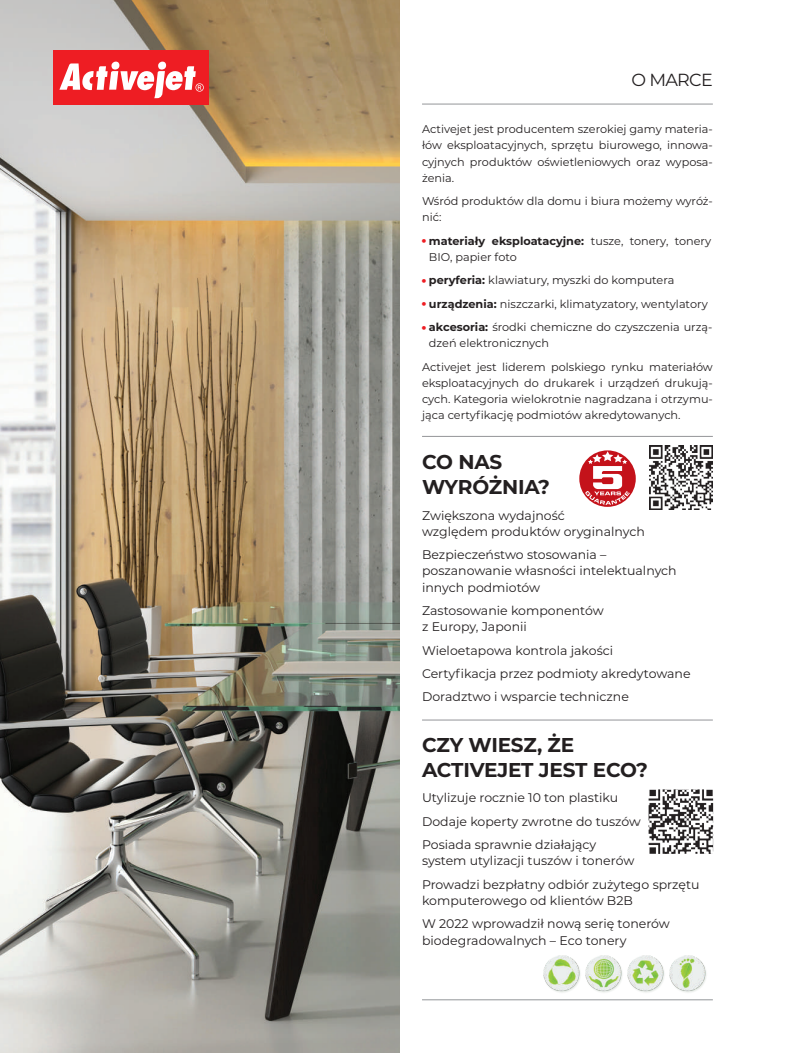
<style>
.page{position:relative;width:798px;height:1053px;background:#fff}
.page>*{position:absolute;margin:0;border:0;box-sizing:border-box;transform-origin:0 0}
.t1{font:700 20px/25px "Montserrat";letter-spacing:-.01em;color:#231f20}
.t2{font:17.5px "Montserrat";letter-spacing:-.04em;color:#231f20}
.t3{font:12.5px/23.4px "Montserrat";color:#231f20}
.t4{font:11.25px/16.2px "Montserrat";color:#231f20}
.s1{font-weight:700}
</style>
<div class="page">
<hr style="left:422px;top:999px;width:290px;height:1px;background:#939598">
<img style="left:0;top:0;width:399px;height:1052px">
<hr style="left:422px;top:104px;width:290px;height:1px;background:#939598">
<hr style="left:422px;top:436px;width:290px;height:1px;background:#939598">
<hr style="left:422px;top:719px;width:290px;height:1px;background:#939598">
<div style="left:53px;top:50px;width:156px;height:54px;background:#ee1d23"></div>
<svg style="left:59px;top:62px;width:145px;height:36px"></svg>
<img style="left:649px;top:446px;width:63px;height:63px">
<svg style="left:577px;top:448px;width:60px;height:60px"></svg>
<div style="left:579px;top:450px;width:56px;height:57px;background:#c4121a;border-radius:50%"></div>
<svg style="left:585px;top:451px;width:44px;height:54px"></svg>
<img style="left:543px;top:955px;width:36px;height:38px">
<img style="left:579px;top:955px;width:42px;height:38px">
<img style="left:621px;top:955px;width:42px;height:38px">
<img style="left:663px;top:955px;width:43px;height:38px">
<img style="left:649px;top:790px;width:62px;height:62px">
<div style="left:641px;top:782px;width:78px;height:78px;border:7px solid #fff"></div>
<h2 class="t2" style="left:631px;top:68px;width:83px">O MARCE</h2>
<p class="t4" style="left:422px;top:120px;width:292px;text-align:justify">Activejet jest producentem szerokiej gamy materia&shy;łów eksploatacyjnych, sprzętu biurowego, innowa&shy;cyjnych produktów oświetleniowych oraz wyposa&shy;żenia.</p>
<p class="t4" style="left:422px;top:192px;width:292px">Wśród produktów dla domu i biura możemy wyróż&shy;nić:</p>
<p class="t4" style="left:429px;top:232px;width:284px;text-indent:-7px"><sup>■</sup> <span class="s1">materiały eksploatacyjne:</span> tusze, tonery, tonery<br>BIO, papier foto</p>
<p class="t4" style="left:422px;top:272px;width:254px"><sup>■</sup> <span class="s1">peryferia:</span> klawiatury, myszki do komputera</p>
<p class="t4" style="left:422px;top:295px;width:287px"><sup>■</sup> <span class="s1">urządzenia:</span> niszczarki, klimatyzatory, wentylatory</p>
<p class="t4" style="left:429px;top:318px;width:285px;text-indent:-7px"><sup>■</sup> <span class="s1">akcesoria:</span> środki chemiczne do czyszczenia urzą&shy;dzeń elektronicznych</p>
<p class="t4" style="left:422px;top:358px;width:292px;text-align:justify">Activejet jest liderem polskiego rynku materiałów eksploatacyjnych do drukarek i urządzeń drukują&shy;cych. Kategoria wielokrotnie nagradzana i otrzymu&shy;jąca certyfikację podmiotów akredytowanych.</p>
<h1 class="t1" style="left:422px;top:448px;width:129px">CO NAS<br>WYRÓŻNIA?</h1>
<p class="t3" style="left:422px;top:506px;width:224px;line-height:16.2px">Zwiększona wydajność<br>względem produktów oryginalnych</p>
<p class="t3" style="left:422px;top:546px;width:256px;line-height:16.2px">Bezpieczeństwo stosowania – poszanowanie własności intelektualnych innych podmiotów</p>
<p class="t3" style="left:422px;top:602px;width:183px;line-height:16.2px">Zastosowanie komponentów z Europy, Japonii</p>
<p class="t3" style="left:422px;top:638px;width:270px">Wieloetapowa kontrola jakości<br>Certyfikacja przez podmioty akredytowane<br>Doradztwo i wsparcie techniczne</p>
<h1 class="t1" style="left:422px;top:731px;width:227px">CZY WIESZ, ŻE<br>ACTIVEJET JEST ECO?</h1>
<p class="t3" style="left:422px;top:785px;width:219px">Utylizuje rocznie 10 ton plastiku<br>Dodaje koperty zwrotne do tuszów<br>Posiada sprawnie działający</p>
<p class="t3" style="left:422px;top:848px;width:279px">system utylizacji tuszów i tonerów<br>Prowadzi bezpłatny odbiór zużytego sprzętu</p>
<p class="t3" style="left:422px;top:888px;width:249px">komputerowego od klientów B2B<br>W 2022 wprowadził nową serię tonerów</p>
<p class="t3" style="left:422px;top:928px;width:206px">biodegradowalnych – Eco tonery</p>
</div>
